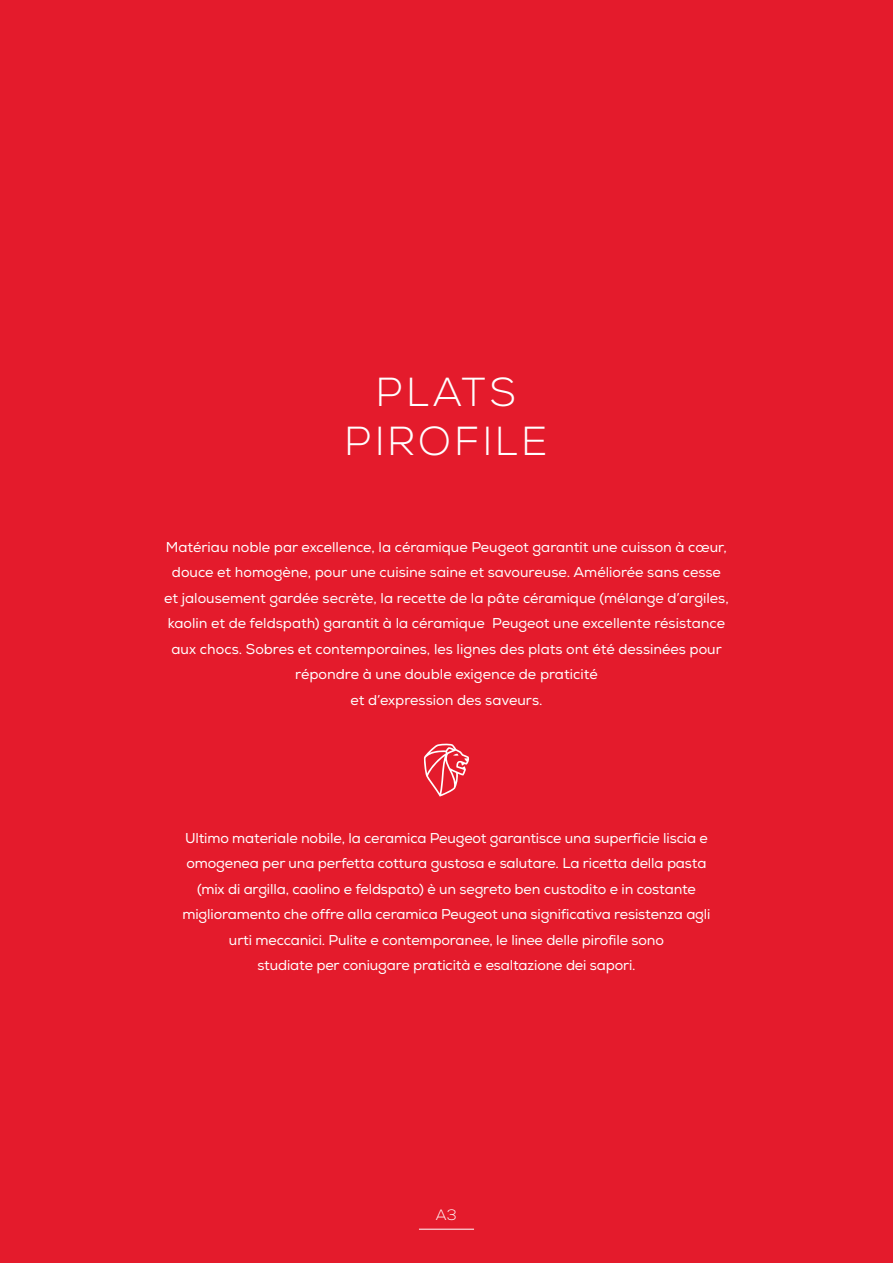
<style>
.page{position:relative;width:893px;height:1263px;background:#e41b2c}
.page>*{position:absolute;margin:0;border:0;box-sizing:border-box;transform-origin:0 0}
.t1{font:300 40.5px "Nexa";letter-spacing:.1em;color:#fff}
.t2{font:300 15px "Nexa";color:#fff}
.t3{font:14.25px/25.5px "Nexa";letter-spacing:-.01em;color:#fff;text-align:center}
</style>
<div class="page">
<hr style="left:419px;top:1229px;width:55px;height:1px;background:#fff">
<svg style="left:423px;top:743px;width:46px;height:53px"></svg>
<p class="t1" style="left:377px;top:369px;width:141px">PLATS</p>
<p class="t1" style="left:345px;top:418px;width:203px">PIROFILE</p>
<p class="t3" style="left:164px;top:534px;width:566px">Matériau noble par excellence, la céramique Peugeot garantit une cuisson à cœur, douce et homogène, pour une cuisine saine et savoureuse. Améliorée sans cesse et jalousement gardée secrète, la recette de la pâte céramique (mélange d’argiles, kaolin et de feldspath) garantit à la céramique Peugeot une excellente résistance aux chocs. Sobres et contemporaines, les lignes des plats ont été dessinées pour répondre à une double exigence de praticité</p>
<p class="t3" style="left:350px;top:687px;width:194px">et d’expression des saveurs.</p>
<p class="t3" style="left:185px;top:825px;width:524px">Ultimo materiale nobile, la ceramica Peugeot garantisce una superficie liscia e</p>
<p class="t3" style="left:186px;top:851px;width:521px">omogenea per una perfetta cottura gustosa e salutare. La ricetta della pasta</p>
<p class="t3" style="left:197px;top:876px;width:500px">(mix di argilla, caolino e feldspato) è un segreto ben custodito e in costante</p>
<p class="t3" style="left:182px;top:902px;width:530px">miglioramento che offre alla ceramica Peugeot una significativa resistenza agli</p>
<p class="t3" style="left:229px;top:927px;width:436px">urti meccanici. Pulite e contemporanee, le linee delle pirofile sono</p>
<p class="t3" style="left:257px;top:953px;width:380px">studiate per coniugare praticità e esaltazione dei sapori.</p>
<p class="t2" style="left:436px;top:1206px;width:22px">A3</p>
</div>
